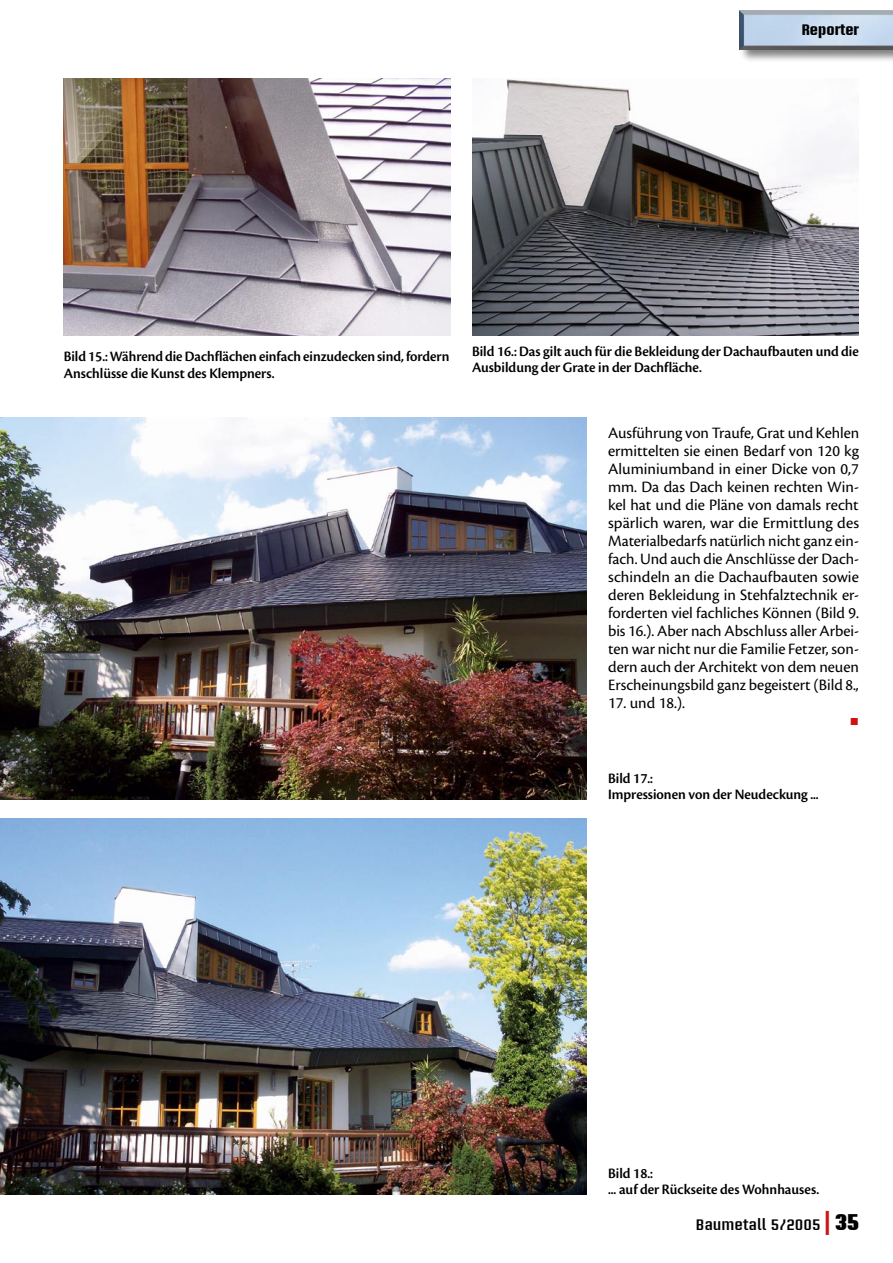
<style>
.page{position:relative;width:893px;height:1263px;background:#fff}
.page>*{position:absolute;margin:0;border:0;box-sizing:border-box;transform-origin:0 0}
.t1{font:16.5px/18px "Cronos Pro";color:#000;text-align:justify}
.t2{font:16.5px "European Pi Std 3";color:#cd1316}
.t3{font:15px/16.5px "Cronos Pro Semibold Disp";color:#000}
.t4{font:600 15px "Briem Akademi Std";color:#000}
.t5{font:700 15px "Briem Akademi Std";color:#000}
.s1{font-size:24px;color:#cd1316}
.s2{font-weight:900;font-size:22.5px}
</style>
<div class="page">
<div style="left:738px;top:9px;width:155px;height:54px;background:#000;opacity:.5"></div>
<img style="left:740px;top:11px;width:153px;height:38px">
<img style="left:64px;top:78px;width:387px;height:257px">
<img style="left:472px;top:79px;width:387px;height:256px">
<img style="left:0;top:418px;width:587px;height:381px">
<img style="left:0;top:819px;width:587px;height:375px">
<p class="t5" style="left:802px;top:22px;width:59px">Reporter</p>
<p class="t3" style="left:64px;top:349px;width:387px">Bild 15.: Während die Dachflächen einfach einzudecken sind, fordern<br>Anschlüsse die Kunst des Klempners.</p>
<p class="t3" style="left:472px;top:343px;width:388px">Bild 16.: Das gilt auch für die Bekleidung der Dachaufbauten und die<br>Ausbildung der Grate in der Dachfläche.</p>
<p class="t1" style="left:608px;top:424px;width:253px">Ausführung von Traufe, Grat und Kehlen ermittelten sie einen Bedarf von 120 kg Aluminiumband in einer Dicke von 0,7 mm. Da das Dach keinen rechten Win&shy;kel hat und die Pläne von damals recht spärlich waren, war die Ermittlung des Materialbedarfs natürlich nicht ganz ein&shy;fach. Und auch die Anschlüsse der Dach&shy;schindeln an die Dachaufbauten sowie deren Bekleidung in Stehfalztechnik er&shy;forderten viel fachliches Können (Bild 9. bis 16.). Aber nach Abschluss aller Arbei&shy;ten war nicht nur die Familie Fetzer, son&shy;dern auch der Architekt von dem neuen Erscheinungsbild ganz begeistert (Bild 8.,</p>
<p class="t1" style="left:608px;top:694px;width:79px">17. und 18.).</p>
<p class="t2" style="left:850px;top:708px;width:11px">▪</p>
<p class="t3" style="left:608px;top:770px;width:212px">Bild 17.:<br>Impressionen von der Neudeckung ...</p>
<p class="t3" style="left:608px;top:1165px;width:213px">Bild 18.:<br>... auf der Rückseite des Wohnhauses.</p>
<p class="t4" style="left:696px;top:1216px;width:165px">Baumetall 5/2005 <span class="s1">|</span> <span class="s2">35</span></p>
</div>
